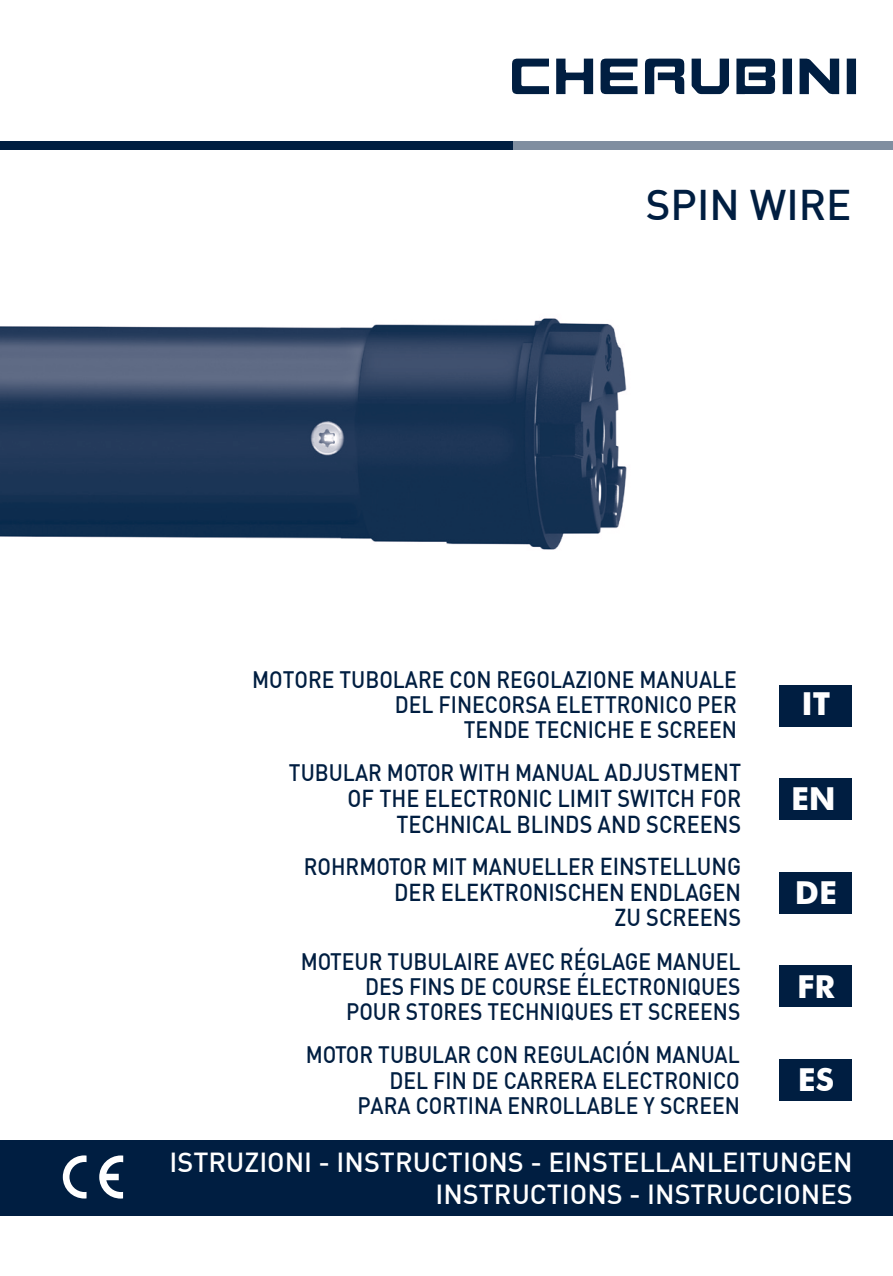
<style>
.page{position:relative;width:893px;height:1276px;background:#fff}
.page>*{position:absolute;margin:0;border:0;box-sizing:border-box;transform-origin:0 0}
.t1{font:500 42px "DIN";color:#001e41}
.t2{font:700 31.5px "Futura BT";color:#fff}
.t3{font:500 27px/32.4px "DIN";color:#fff;text-align:right}
.t4{font:500 24px/25.8px "DIN";color:#001e41;text-align:right;scale:.9 1}
.t5{font:500 23.4px/25.2px "DIN";color:#001e41;text-align:right;scale:.9 1}
.s1{font-size:24px}
</style>
<div class="page">
<div style="left:393px;top:141px;width:500px;height:8px;background:#808ea0"></div>
<div style="left:847px;top:59px;width:9px;height:35px;background:#001e41"></div>
<div style="left:783px;top:59px;width:9px;height:35px;background:#001e41"></div>
<svg style="left:512px;top:59px;width:37px;height:35px"></svg>
<svg style="left:556px;top:59px;width:37px;height:35px"></svg>
<svg style="left:601px;top:59px;width:36px;height:35px"></svg>
<svg style="left:692px;top:59px;width:37px;height:35px"></svg>
<svg style="left:736px;top:59px;width:39px;height:35px"></svg>
<svg style="left:800px;top:59px;width:39px;height:35px"></svg>
<svg style="left:645px;top:59px;width:39px;height:35px"></svg>
<div style="left:0;top:141px;width:513px;height:8px;background:#001e41"></div>
<div style="left:0;top:1139px;width:893px;height:76px;background:#001e41"></div>
<svg style="left:99px;top:1155px;width:24px;height:43px"></svg>
<svg style="left:63px;top:1155px;width:24px;height:43px"></svg>
<div style="left:779px;top:685px;width:73px;height:41px;background:#001e41"></div>
<div style="left:779px;top:778px;width:72px;height:42px;background:#001e41"></div>
<div style="left:779px;top:872px;width:73px;height:41px;background:#001e41"></div>
<div style="left:779px;top:965px;width:73px;height:42px;background:#001e41"></div>
<div style="left:779px;top:1059px;width:73px;height:41px;background:#001e41"></div>
<img style="left:0;top:318px;width:627px;height:232px">
<p class="t1" style="left:646px;top:178px;width:207px">SPIN WIRE</p>
<p class="t5" style="left:252px;top:666px;width:540px">MOTORE TUBOLARE CON REGOLAZIONE MANUALE<br>DEL FINECORSA ELETTRONICO PER<br>TENDE TECNICHE E SCREEN</p>
<p class="t5" style="left:289px;top:759px;width:504px">TUBULAR MOTOR WITH MANUAL <span class="s1">ADJUSTMENT</span></p>
<p class="t4" style="left:348px;top:784px;width:439px">OF THE ELECTRONIC LIMIT SWITCH FOR<br>TECHNICAL BLINDS AND SCREENS</p>
<p class="t5" style="left:304px;top:852px;width:487px">ROHRMOTOR MIT MANUELLER <span class="s1">EINSTELLUNG</span></p>
<p class="t4" style="left:394px;top:878px;width:387px">DER ELEKTRONISCHEN ENDLAGEN<br>ZU SCREENS</p>
<p class="t5" style="left:301px;top:948px;width:490px">MOTEUR TUBULAIRE AVEC RÉGLAGE MANUEL<br>DES FINS DE COURSE ÉLECTRONIQUES<br>POUR STORES TECHNIQUES ET SCREENS</p>
<p class="t5" style="left:306px;top:1041px;width:484px">MOTOR TUBULAR CON REGULACIÓN MANUAL<br>DEL FIN DE CARRERA ELECTRONICO<br>PARA CORTINA ENROLLABLE Y SCREEN</p>
<p class="t2" style="left:801px;top:685px;width:30px">IT</p>
<p class="t2" style="left:791px;top:780px;width:46px">EN</p>
<p class="t2" style="left:795px;top:873px;width:44px">DE</p>
<p class="t2" style="left:797px;top:967px;width:39px">FR</p>
<p class="t2" style="left:798px;top:1061px;width:38px">ES</p>
<p class="t3" style="left:170px;top:1144px;width:685px">ISTRUZIONI - INSTRUCTIONS - EINSTELLANLEITUNGEN<br>INSTRUCTIONS - INSTRUCCIONES</p>
</div>
